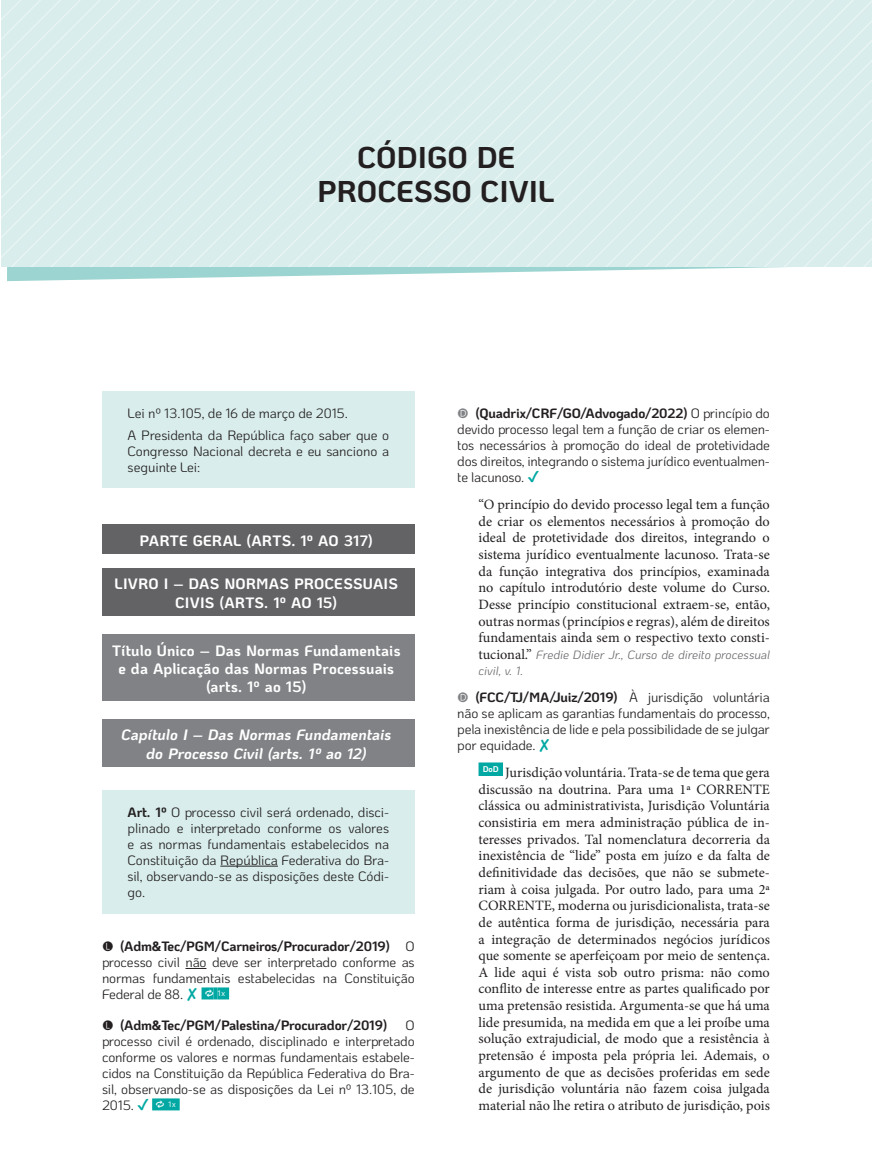
<style>
.page{position:relative;width:872px;height:1170px;background:#fff}
.page>*{position:absolute;margin:0;border:0;box-sizing:border-box;transform-origin:0 0}
.tit_0{font:700 30px/34.7px "Ko Ho";color:#231f20;text-align:center}
.tit_2{font:700 15px/18.3px "Ko Ho";letter-spacing:.01em;color:#fff;text-align:center}
.tit_1{font:700 15px/18.3px "Ko Ho";letter-spacing:.01em;color:#fff;text-align:center}
.tit_3{font:italic 700 15px/18.3px "Ko Ho";letter-spacing:.005em;color:#fff;text-align:center}
.Comentario_autor{font:14.25px/16.6px "Minion Pro";color:#231f20;text-align:justify}
.questao{font:13.5px/16px "Ko Ho";letter-spacing:-.015em;color:#231f20;text-align:justify}
.box{font:13.5px/16px "Ko Ho";letter-spacing:-.015em;color:#231f20;text-align:justify}
.box_fecha{font:13.5px/16px "Ko Ho";letter-spacing:-.01em;color:#231f20;text-align:justify}
.questao-2{font:700 13.5px "Ko Ho";letter-spacing:-.015em;color:#231f20}
.box_abre{font:13.5px "Ko Ho";letter-spacing:-.005em;color:#231f20}
.Comentario_autor-2{font:italic 12px/16.6px "Ko Ho";letter-spacing:-.005em;color:#6c6d70}
.s1{font-weight:700}
.s2{color:#00a8a3}
.s3{font-family:"Minion Pro";font-style:normal;font-size:14.25px;color:#231f20}
</style>
<div class="page">
<svg style="left:7px;top:266px;width:865px;height:15px"></svg>
<svg style="left:2px;top:0;width:20px;height:266px"></svg>
<svg style="left:22px;top:0;width:19px;height:266px"></svg>
<svg style="left:41px;top:0;width:20px;height:266px"></svg>
<svg style="left:61px;top:0;width:20px;height:266px"></svg>
<svg style="left:81px;top:0;width:20px;height:266px"></svg>
<svg style="left:101px;top:0;width:20px;height:266px"></svg>
<svg style="left:121px;top:0;width:19px;height:266px"></svg>
<svg style="left:140px;top:0;width:20px;height:266px"></svg>
<svg style="left:160px;top:0;width:20px;height:266px"></svg>
<svg style="left:180px;top:0;width:20px;height:266px"></svg>
<svg style="left:200px;top:0;width:20px;height:266px"></svg>
<svg style="left:220px;top:0;width:19px;height:266px"></svg>
<svg style="left:239px;top:0;width:20px;height:266px"></svg>
<svg style="left:259px;top:0;width:20px;height:266px"></svg>
<svg style="left:279px;top:0;width:20px;height:266px"></svg>
<svg style="left:299px;top:0;width:20px;height:266px"></svg>
<svg style="left:319px;top:0;width:20px;height:266px"></svg>
<svg style="left:339px;top:0;width:19px;height:266px"></svg>
<svg style="left:358px;top:0;width:20px;height:266px"></svg>
<svg style="left:378px;top:0;width:20px;height:266px"></svg>
<svg style="left:398px;top:0;width:20px;height:266px"></svg>
<svg style="left:418px;top:0;width:20px;height:266px"></svg>
<svg style="left:438px;top:0;width:19px;height:266px"></svg>
<svg style="left:457px;top:0;width:20px;height:266px"></svg>
<svg style="left:477px;top:0;width:20px;height:266px"></svg>
<svg style="left:497px;top:0;width:20px;height:266px"></svg>
<svg style="left:517px;top:0;width:20px;height:266px"></svg>
<svg style="left:537px;top:0;width:19px;height:266px"></svg>
<svg style="left:556px;top:0;width:20px;height:266px"></svg>
<svg style="left:576px;top:0;width:20px;height:266px"></svg>
<svg style="left:596px;top:0;width:20px;height:266px"></svg>
<svg style="left:616px;top:0;width:20px;height:266px"></svg>
<svg style="left:636px;top:0;width:20px;height:266px"></svg>
<svg style="left:656px;top:0;width:19px;height:266px"></svg>
<svg style="left:675px;top:0;width:20px;height:266px"></svg>
<svg style="left:695px;top:0;width:20px;height:266px"></svg>
<svg style="left:715px;top:0;width:20px;height:266px"></svg>
<svg style="left:735px;top:0;width:137px;height:266px"></svg>
<div style="left:102px;top:391px;width:313px;height:43px;background:#d9eeec"></div>
<div style="left:102px;top:419px;width:313px;height:69px;background:#d9eeec"></div>
<div style="left:102px;top:524px;width:313px;height:29px;background:#636366"></div>
<div style="left:102px;top:567px;width:313px;height:48px;background:#636366"></div>
<div style="left:102px;top:634px;width:313px;height:66px;background:#808285"></div>
<div style="left:102px;top:718px;width:313px;height:48px;background:#808285"></div>
<div style="left:102px;top:790px;width:313px;height:123px;background:#d9eeec"></div>
<hr style="left:220px;top:865px;width:58px;height:1px;background:#231f20">
<svg style="left:185px;top:968px;width:21px;height:1px"></svg>
<div style="left:201px;top:987px;width:12px;height:12px;background:#00a8a3"></div>
<svg style="left:213px;top:987px;width:4px;height:12px"></svg>
<div style="left:217px;top:987px;width:12px;height:12px;background:#00a8a3"></div>
<div style="left:152px;top:1098px;width:28px;height:12px;background:#00a8a3"></div>
<div style="left:478px;top:762px;width:25px;height:14px;background:#00a8a3"></div>
<svg style="left:213px;top:990px;width:5px;height:7px"></svg>
<p class="tit_0" style="left:317px;top:139px;width:239px">CÓDIGO DE<br>PROCESSO CIVIL</p>
<p class="box_abre" style="left:128px;top:402px;width:222px">Lei nº 13.105, de 16 de março de 2015.</p>
<p class="box_fecha" style="left:128px;top:427px;width:263px">A Presidenta da República faço saber que o Congresso Nacional decreta e eu sanciono a seguinte Lei:</p>
<p class="tit_1" style="left:140px;top:531px;width:235px">PARTE GERAL (ARTS. 1º AO 317)</p>
<p class="tit_1" style="left:115px;top:575px;width:285px">LIVRO I – DAS NORMAS PROCESSUAIS<br>CIVIS (ARTS. 1º AO 15)</p>
<p class="tit_2" style="left:112px;top:641px;width:290px">Título Único – Das Normas Fundamentais e da Aplicação das Normas Processuais (arts. 1º ao 15)</p>
<p class="tit_3" style="left:121px;top:725px;width:272px">Capítulo I – Das Normas Fundamentais do Processo Civil (arts. 1º ao 12)</p>
<p class="box" style="left:128px;top:804px;width:263px"><span class="s1">Art. 1º</span> O processo civil será ordenado, disci&shy;plinado e interpretado conforme os valores e as normas fundamentais estabelecidos na Constituição da República Federativa do Bra&shy;sil, observando-se as disposições deste Códi&shy;go.</p>
<p class="questao" style="left:102px;top:938px;width:314px;text-indent:18px"><span class="s1">(Adm&amp;Tec/PGM/Carneiros/Procurador/2019)</span> O processo civil não deve ser interpretado conforme as normas fundamentais estabelecidas na Constituição Federal de 88. <span class="s2">✘</span></p>
<p class="questao-2" style="left:120px;top:1014px;width:268px">(Adm&amp;Tec/PGM/Palestina/Procurador/2019)</p>
<p class="questao" style="left:102px;top:1017px;width:314px;text-indent:303px">O processo civil é ordenado, disciplinado e interpretado conforme os valores e normas fundamentais estabele&shy;cidos na Constituição da República Federativa do Bra&shy;sil, observando-se as disposições da Lei nº 13.105, de 2015. <span class="s2">✔</span></p>
<p class="questao" style="left:457px;top:405px;width:314px;text-indent:18px"><span class="s1">(Quadrix/CRF/GO/Advogado/2022)</span> O princípio do devido processo legal tem a função de criar os elemen&shy;tos necessários à promoção do ideal de protetividade dos direitos, integrando o sistema jurídico eventualmen&shy;te lacunoso. <span class="s2">✔</span></p>
<p class="Comentario_autor" style="left:478px;top:496px;width:293px">“O princípio do devido processo legal tem a função de criar os elementos necessários à promoção do ideal de protetividade dos direitos, integrando o sistema jurídico eventualmente lacunoso. Trata-se da função integrativa dos princípios, examinada no capítulo introdutório deste volume do Curso.<br>Desse princípio constitucional extraem-se, então, outras normas (princípios e regras), além de direitos fundamentais ainda sem o respectivo texto consti-</p>
<p class="Comentario_autor-2" style="left:478px;top:646px;width:293px"><span class="s3">tucional.”</span> Fredie Didier Jr., Curso de direito processual civil, v. 1.</p>
<p class="questao" style="left:457px;top:689px;width:314px;text-indent:18px"><span class="s1">(FCC/TJ/MA/Juiz/2019)</span> À jurisdição voluntária não se aplicam as garantias fundamentais do processo, pela inexistência de lide e pela possibilidade de se julgar por equidade. <span class="s2">✘</span></p>
<p class="Comentario_autor" style="left:478px;top:764px;width:293px"><sup>DoD</sup> Jurisdição voluntária. Trata-se de tema que gera discussão na doutrina. Para uma 1ª CORRENTE clássica ou administrativista, Jurisdição Voluntária consistiria em mera administração pública de in&shy;teresses privados. Tal nomenclatura decorreria da inexistência de “lide” posta em juízo e da falta de definitividade das decisões, que não se submete&shy;riam à coisa julgada. Por outro lado, para uma 2ª CORRENTE, moderna ou jurisdicionalista, trata-se de autêntica forma de jurisdição, necessária para a integração de determinados negócios jurídicos que somente se aperfeiçoam por meio de sentença.<br>A lide aqui é vista sob outro prisma: não como conflito de interesse entre as partes qualificado por uma pretensão resistida. Argumenta-se que há uma lide presumida, na medida em que a lei proíbe uma solução extrajudicial, de modo que a resistência à pretensão é imposta pela própria lei. Ademais, o argumento de que as decisões proferidas em sede de jurisdição voluntária não fazem coisa julgada material não lhe retira o atributo de jurisdição, pois</p>
</div>
